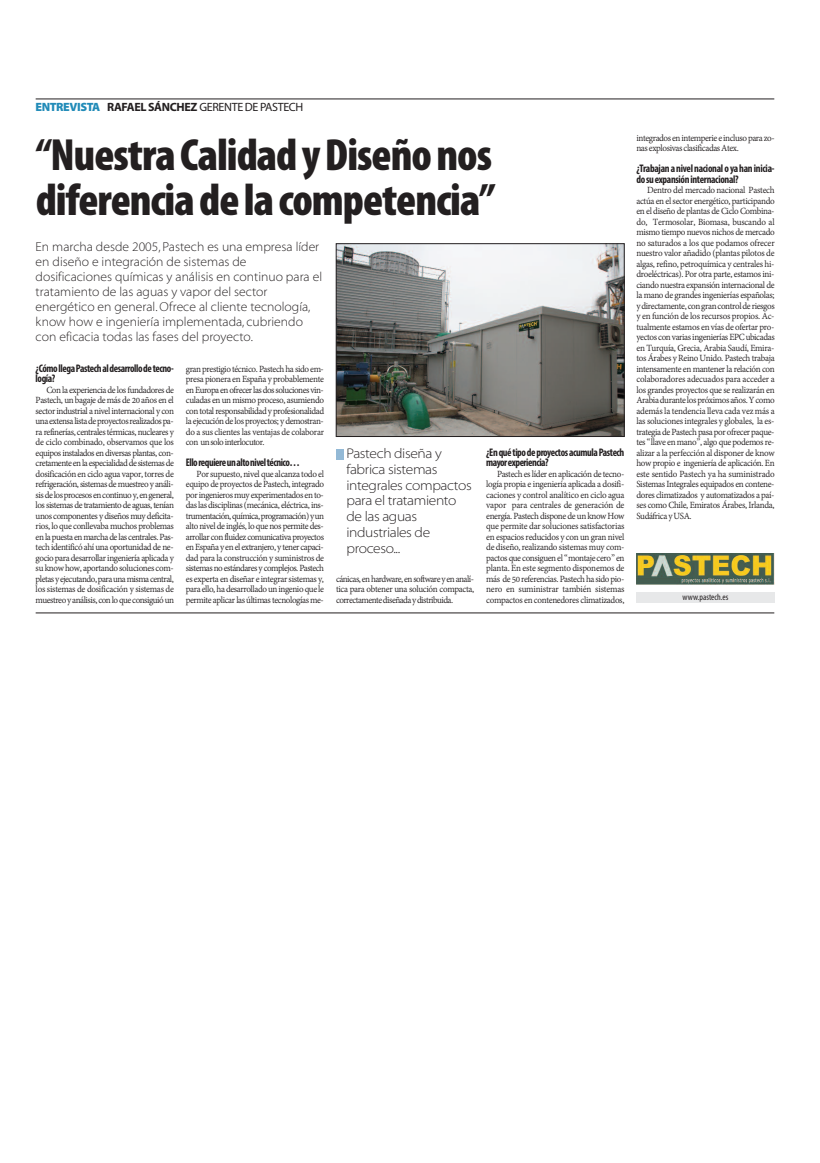
<style>
.page{position:relative;width:820px;height:1163px;background:#fff}
.page>*{position:absolute;margin:0;border:0;box-sizing:border-box;transform-origin:0 0}
.t1{font:900 condensed 45.3px/45.3px "Myriad Pro";letter-spacing:-.02em;color:#231f20}
.t2{font:14px/15.8px "Myriad MM 215 wt 700 wd";letter-spacing:-.025em;color:#231f20}
.t3{font:13px/15px "Myriad MM 215 wt 700 wd";color:#231f20;scale:.95 1}
.t4{font:12px "Myriad";letter-spacing:-.025em;color:#231f20}
.t5{font:700 condensed 11px/10.5px "Myriad Pro";letter-spacing:-.04em;color:#231f20;scale:.95 1}
.t6{font:10px/10.5px "Adobe Devanagari";letter-spacing:-.04em;color:#231f20;text-align:justify;scale:.95 1}
.t7{font:condensed 9px "Myriad Pro";color:#231f20}
.s1{font-family:"Myriad MM 830 wt 300 wd";color:#218bb8}
.s2{font-weight:700}
</style>
<div class="page">
<hr style="left:36px;top:98px;width:738px;height:1px;background:#231f20">
<div style="left:636px;top:592px;width:138px;height:10px;background:#e7e8e9"></div>
<img style="left:338px;top:245px;width:284px;height:189px">
<div style="left:336px;top:243px;width:288px;height:193px;border:1px solid #231f20"></div>
<div style="left:336px;top:449px;width:7px;height:10px;background:#93b9d6"></div>
<hr style="left:36px;top:612px;width:738px;height:1px;background:#231f20">
<img style="left:636px;top:553px;width:138px;height:31px">
<p class="t4" style="left:36px;top:102px;width:269px"><span class="s1">ENTREVISTA</span> <span class="s2">RAFAELSÁNCHEZ</span> GERENTE DE PASTECH</p>
<h1 class="t1" style="left:36px;top:136px;width:461px">“NuestraCalidadyDiseñonos diferenciadelacompetencia”</h1>
<p class="t3" style="left:36px;top:240px;width:303px">En marcha desde 2005, Pastech es una empresa líder en diseño e integración de sistemas de dosificaciones químicas y análisis en continuo para el tratamiento de las aguas y vapor del sector energético en general. Ofrece al cliente tecnología, know how e ingeniería implementada, cubriendo con eficacia todas las fases del proyecto.</p>
<p class="t5" style="left:36px;top:363px;width:147px">¿CómollegaPastechaldesarrollodetecno&shy;logía?</p>
<p class="t6" style="left:36px;top:384px;width:147px;text-indent:11px">Con la experiencia de los fundadores de Pastech, un bagaje de más de 20 años en el sector industrial a nivel internacional y con unaextensalistadeproyectosrealizadospa&shy;ra refinerías, centrales térmicas, nucleares y de ciclo combinado, observamos que los equipos instalados en diversas plantas, con&shy;cretamenteenlaespecialidaddesistemasde dosificación en ciclo agua vapor, torres de refrigeración, sistemas de muestreo y análi&shy;sisdelosprocesosencontinuoy,engeneral, los sistemas de tratamiento de aguas, tenían unos componentes y diseños muy deficita&shy;rios, lo que conllevaba muchos problemas en la puesta en marcha de las centrales. Pas&shy;tech identificó ahí una oportunidad de ne&shy;gocio para desarrollar ingeniería aplicada y su know how, aportando soluciones com&shy;pletasyejecutando,paraunamismacentral, los sistemas de dosificación y sistemas de muestreoyanálisis,conloqueconsiguióun</p>
<p class="t6" style="left:186px;top:363px;width:147px">gran prestigio técnico. Pastech ha sido em&shy;presa pionera en España y probablemente enEuropaenofrecerlasdossolucionesvin&shy;culadas en un mismo proceso, asumiendo con total responsabilidad y profesionalidad la ejecución de los proyectos; y demostran&shy;do a sus clientes las ventajas de colaborar con unsolointerlocutor.</p>
<p class="t5" style="left:186px;top:458px;width:121px">Ellorequiereunaltoniveltécnico…</p>
<p class="t6" style="left:186px;top:468px;width:147px;text-indent:11px">Por supuesto, nivel que alcanza todo el equipo de proyectos de Pastech, integrado por ingenieros muy experimentados en to&shy;das las disciplinas (mecánica, eléctrica, ins&shy;trumentación,química,programación)yun alto nivel de inglés, lo que nos permite des&shy;arrollar con fluidez comunicativa proyectos en España y en el extranjero, y tener capaci&shy;dad para la construcción y suministros de sistemas no estándares y complejos. Pastech es experta en diseñar e integrar sistemas y, para ello, ha desarrollado un ingenio que le permite aplicar las últimas tecnologías me-</p>
<h2 class="t2" style="left:346px;top:446px;width:127px">Pastech diseña y fabrica sistemas integrales compactos para el tratamiento de las aguas industriales de proceso...</h2>
<p class="t6" style="left:336px;top:573px;width:147px">cánicas,enhardware,ensoftwareyenanalí&shy;tica para obtener una solución compacta, correctamentediseñadaydistribuida.</p>
<p class="t5" style="left:486px;top:447px;width:147px">¿EnquétipodeproyectosacumulaPastech mayorexperiencia?</p>
<p class="t6" style="left:486px;top:468px;width:147px;text-indent:11px">Pastech es líder en aplicación de tecno&shy;logía propia e ingeniería aplicada a dosifi&shy;caciones y control analítico en ciclo agua vapor para centrales de generación de energía. Pastech dispone de un know How que permite dar soluciones satisfactorias en espacios reducidos y con un gran nivel de diseño, realizando sistemas muy com&shy;pactos que consiguenel “montaje cero” en planta. En este segmento disponemos de más de50referencias.Pastechha sidopio&shy;nero en suministrar también sistemas compactos en contenedores climatizados,</p>
<p class="t6" style="left:636px;top:132px;width:147px">integradosenintemperieeinclusoparazo&shy;nas explosivas clasificadasAtex.</p>
<p class="t5" style="left:636px;top:164px;width:147px">¿Trabajananivelnacional o yahaninicia&shy;dosuexpansióninternacional?</p>
<p class="t6" style="left:636px;top:184px;width:147px;text-indent:11px">Dentro del mercado nacional Pastech actúa en el sector energético, participando en el diseño de plantas de Ciclo Combina&shy;do, Termosolar, Biomasa, buscando al mismo tiempo nuevos nichos de mercado no saturados a los que podamos ofrecer nuestro valor añadido (plantas pilotos de algas, refino, petroquímica y centrales hi&shy;droeléctricas). Por otra parte, estamos ini&shy;ciando nuestra expansión internacional de la mano de grandes ingenierías españolas; ydirectamente,congrancontrolderiesgos y en función de los recursos propios. Ac&shy;tualmente estamos en vías de ofertar pro&shy;yectos convariasingenieríasEPCubicadas en Turquía, Grecia, Arabia Saudí, Emira&shy;tos Árabes y Reino Unido. Pastech trabaja intensamente en mantener la relación con colaboradores adecuados para acceder a los grandes proyectos que se realizarán en Arabiadurantelospróximosaños.Ycomo además la tendencia lleva cada vez más a las soluciones integrales y globales, la es&shy;trategia de Pastechpasa por ofrecer paque&shy;tes “llave en mano”, algo que podemos re&shy;alizar a la perfección al disponer de know how propio e ingeniería de aplicación. En este sentido Pastech ya ha suministrado Sistemas Integrales equipados en contene&shy;dores climatizados y automatizados a paí&shy;ses como Chile, Emiratos Árabes, Irlanda, SudáfricayUSA.</p>
<p class="t7" style="left:682px;top:593px;width:47px">www.pastech.es</p>
</div>
